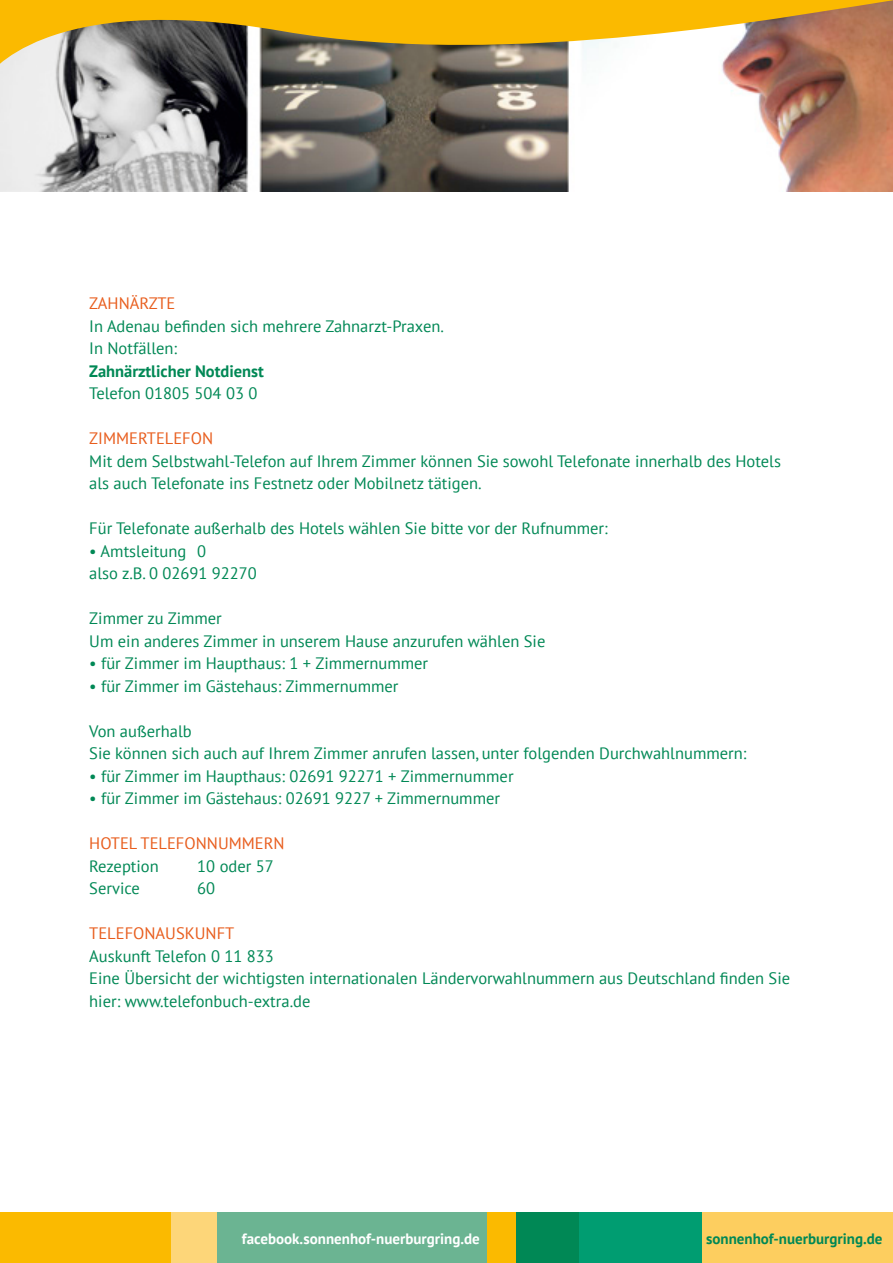
<style>
.page{position:relative;width:893px;height:1263px;background:#fff}
.page>*{position:absolute;margin:0;border:0;box-sizing:border-box;transform-origin:0 0}
.t1{font:16.5px/22.5px "PT Sans";color:#085}
.t2{font:16.5px "PT Sans";color:#e85d1d}
.t3{font:700 16.5px "PT Sans";color:#085}
.t4{font:700 15px "PT Sans";color:#fff}
.t5{font:700 15px "PT Sans";color:#085}
</style>
<div class="page">
<img style="left:0;top:77px;width:893px;height:114px">
<svg style="left:0;top:0;width:893px;height:77px"></svg>
<div style="left:0;top:1212px;width:171px;height:51px;background:#fbba00"></div>
<div style="left:171px;top:1212px;width:46px;height:51px;background:#fdd679"></div>
<div style="left:217px;top:1212px;width:270px;height:51px;background:#6bb492"></div>
<div style="left:487px;top:1212px;width:29px;height:51px;background:#fbba00"></div>
<div style="left:516px;top:1212px;width:63px;height:51px;background:#085"></div>
<div style="left:579px;top:1212px;width:124px;height:51px;background:#009d71"></div>
<div style="left:702px;top:1212px;width:191px;height:51px;background:#fdce5f"></div>
<p class="t2" style="left:89px;top:293px;width:88px">ZAHNÄRZTE</p>
<p class="t1" style="left:89px;top:314px;width:356px">In Adenau befinden sich mehrere Zahnarzt-Praxen.<br>In Notfällen:</p>
<p class="t3" style="left:89px;top:360px;width:176px">Zahnärztlicher Notdienst</p>
<p class="t1" style="left:89px;top:382px;width:170px">Telefon 01805 504 03 0</p>
<p class="t2" style="left:89px;top:428px;width:125px">ZIMMERTELEFON</p>
<p class="t1" style="left:89px;top:449px;width:693px">Mit dem Selbstwahl-Telefon auf Ihrem Zimmer können Sie sowohl Telefonate innerhalb des Hotels als auch Telefonate ins Festnetz oder Mobilnetz tätigen.</p>
<p class="t1" style="left:89px;top:517px;width:520px">Für Telefonate außerhalb des Hotels wählen Sie bitte vor der Rufnummer:</p>
<p class="t1" style="left:89px;top:539px;width:169px">• Amtsleitung 0<br>also z.B. 0 02691 92270</p>
<p class="t1" style="left:89px;top:607px;width:458px">Zimmer zu Zimmer<br>Um ein anderes Zimmer in unserem Hause anzurufen wählen Sie</p>
<p class="t1" style="left:89px;top:652px;width:340px">• für Zimmer im Haupthaus: 1 + Zimmernummer</p>
<p class="t1" style="left:89px;top:674px;width:311px">• für Zimmer im Gästehaus: Zimmernummer</p>
<p class="t1" style="left:89px;top:719px;width:659px">Von außerhalb<br>Sie können sich auch auf Ihrem Zimmer anrufen lassen, unter folgenden Durchwahlnummern:</p>
<p class="t1" style="left:89px;top:764px;width:426px">• für Zimmer im Haupthaus: 02691 92271 + Zimmernummer</p>
<p class="t1" style="left:89px;top:787px;width:412px">• für Zimmer im Gästehaus: 02691 9227 + Zimmernummer</p>
<p class="t2" style="left:89px;top:833px;width:197px">HOTEL TELEFONNUMMERN</p>
<p class="t1" style="left:89px;top:854px;width:71px">Rezeption</p>
<p class="t1" style="left:197px;top:854px;width:78px">10 oder 57</p>
<p class="t1" style="left:89px;top:877px;width:52px">Service</p>
<p class="t1" style="left:197px;top:877px;width:19px">60</p>
<p class="t2" style="left:89px;top:923px;width:147px">TELEFONAUSKUNFT</p>
<p class="t1" style="left:89px;top:944px;width:702px">Auskunft Telefon 0 11 833<br>Eine Übersicht der wichtigsten internationalen Ländervorwahlnummern aus Deutschland finden Sie hier: www.telefonbuch-extra.de</p>
<p class="t4" style="left:242px;top:1228px;width:239px">facebook.sonnenhof-nuerburgring.de</p>
<p class="t5" style="left:706px;top:1228px;width:178px">sonnenhof-nuerburgring.de</p>
</div>
